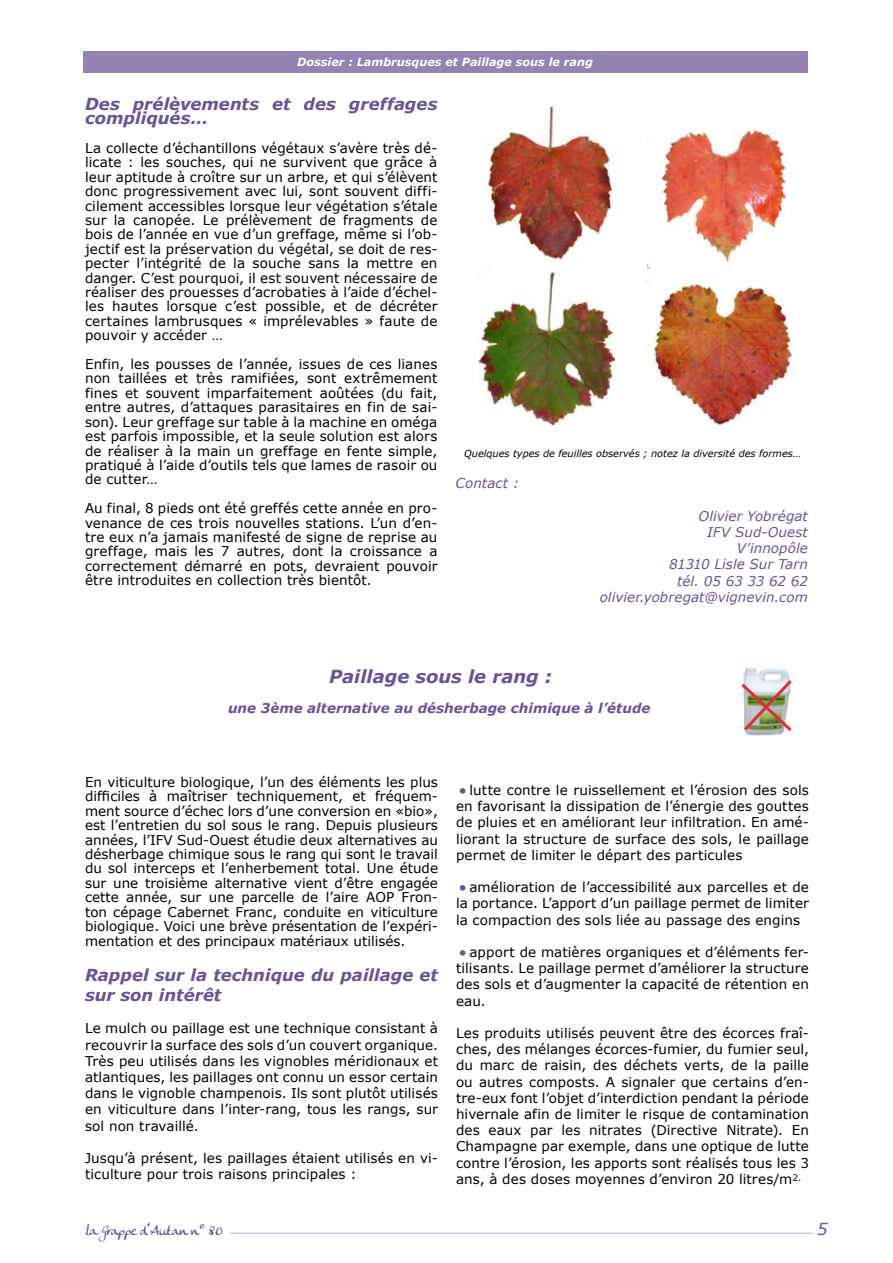
<style>
.page{position:relative;width:893px;height:1263px;background:#fff}
.page>*{position:absolute;margin:0;border:0;box-sizing:border-box;transform-origin:0 0}
.t1{font:italic 700 18px "Verdana";color:#685494}
.t2{font:italic 700 16.5px/19.8px "Verdana";color:#685494}
.t3{font:italic 16.5px "Verdana";color:#685494}
.t4{font:13.5px/14.4px "Verdana";letter-spacing:.005em;color:#000;text-align:justify}
.t5{font:italic 13.5px/16.2px "Verdana";letter-spacing:.005em;color:#685494;text-align:right}
.t6{font:italic 700 13.5px "Verdana";color:#685494}
.t7{font:13.5px "Anke Calligraphic FG";color:#685494}
.t8{font:italic 700 11.25px "Verdana";color:#fff}
.t9{font:italic 9.75px "Verdana";color:#000}
.s1{font-family:"Comic Sans MS";font-weight:700;font-size:21px;color:#685494}
</style>
<div class="page">
<img style="left:743px;top:667px;width:47px;height:69px">
<img style="left:741px;top:677px;width:51px;height:57px">
<div style="left:83px;top:51px;width:724px;height:21px;background:#9283b3"></div>
<hr style="left:230px;top:1232px;width:583px;height:2px;background:#d2c5df">
<img style="left:487px;top:107px;width:126px;height:154px">
<img style="left:647px;top:123px;width:140px;height:146px">
<img style="left:478px;top:267px;width:136px;height:158px">
<img style="left:653px;top:278px;width:140px;height:151px">
<p class="t8" style="left:297px;top:55px;width:297px">Dossier : Lambrusques et Paillage sous le rang</p>
<p class="t2" style="left:85px;top:96px;width:354px;line-height:14.4px">Des prélèvements et des greffages compliqués…</p>
<p class="t4" style="left:85px;top:140px;width:354px">La collecte d’échantillons végétaux s’avère très dé&shy;licate : les souches, qui ne survivent que grâce à leur aptitude à croître sur un arbre, et qui s’élèvent donc progressivement avec lui, sont souvent diffi&shy;cilement accessibles lorsque leur végétation s’étale sur la canopée. Le prélèvement de fragments de bois de l’année en vue d’un greffage, même si l’ob&shy;jectif est la préservation du végétal, se doit de res&shy;pecter l’intégrité de la souche sans la mettre en danger. C’est pourquoi, il est souvent nécessaire de réaliser des prouesses d’acrobaties à l’aide d’échel&shy;les hautes lorsque c’est possible, et de décréter certaines lambrusques « imprélevables » faute de pouvoir y accéder …</p>
<p class="t4" style="left:85px;top:356px;width:354px">Enfin, les pousses de l’année, issues de ces lianes non taillées et très ramifiées, sont extrêmement fines et souvent imparfaitement aoûtées (du fait, entre autres, d’attaques parasitaires en fin de sai&shy;son). Leur greffage sur table à la machine en oméga est parfois impossible, et la seule solution est alors de réaliser à la main un greffage en fente simple, pratiqué à l’aide d’outils tels que lames de rasoir ou de cutter…</p>
<p class="t4" style="left:85px;top:500px;width:354px">Au final, 8 pieds ont été greffés cette année en pro&shy;venance de ces trois nouvelles stations. L’un d’en&shy;tre eux n’a jamais manifesté de signe de reprise au greffage, mais les 7 autres, dont la croissance a correctement démarré en pots, devraient pouvoir être introduites en collection très bientôt.</p>
<p class="t9" style="left:464px;top:447px;width:338px">Quelques types de feuilles observés ; notez la diversité des formes…</p>
<p class="t5" style="left:455px;top:475px;width:65px">Contact :</p>
<p class="t5" style="left:600px;top:507px;width:210px">Olivier Yobrégat<br>IFV Sud-Ouest<br>V’innopôle<br>81310 Lisle Sur Tarn<br>tél. 05 63 33 62 62 olivier.yobregat@vignevin.com</p>
<h1 class="t1" style="left:329px;top:665px;width:225px">Paillage sous le rang :</h1>
<p class="t6" style="left:228px;top:700px;width:424px">une 3ème alternative au désherbage chimique à l’étude</p>
<p class="t4" style="left:85px;top:774px;width:354px">En viticulture biologique, l’un des éléments les plus difficiles à maîtriser techniquement, et fréquem&shy;ment source d’échec lors d’une conversion en «bio», est l’entretien du sol sous le rang. Depuis plusieurs années, l’IFV Sud-Ouest étudie deux alternatives au désherbage chimique sous le rang qui sont le travail du sol interceps et l’enherbement total. Une étude sur une troisième alternative vient d’être engagée cette année, sur une parcelle de l’aire AOP Fron&shy;ton cépage Cabernet Franc, conduite en viticulture biologique. Voici une brève présentation de l’expéri&shy;mentation et des principaux matériaux utilisés.</p>
<p class="t2" style="left:85px;top:965px;width:354px">Rappel sur la technique du paillage et sur son intérêt</p>
<p class="t4" style="left:85px;top:1020px;width:354px;line-height:16.2px">Le mulch ou paillage est une technique consistant à recouvrir la surface des sols d’un couvert organique.<br>Très peu utilisés dans les vignobles méridionaux et atlantiques, les paillages ont connu un essor certain dans le vignoble champenois. Ils sont plutôt utilisés en viticulture dans l’inter-rang, tous les rangs, sur sol non travaillé.</p>
<p class="t4" style="left:85px;top:1149px;width:354px;line-height:16.2px">Jusqu’à présent, les paillages étaient utilisés en vi&shy;ticulture pour trois raisons principales :</p>
<p class="t4" style="left:456px;top:781px;width:354px;line-height:16.2px"><span class="s1">●</span>lutte contre le ruissellement et l’érosion des sols en favorisant la dissipation de l’énergie des gouttes de pluies et en améliorant leur infiltration. En amé&shy;liorant la structure de surface des sols, le paillage permet de limiter le départ des particules</p>
<p class="t4" style="left:456px;top:879px;width:354px;line-height:16.2px"><span class="s1">●</span>amélioration de l’accessibilité aux parcelles et de la portance. L’apport d’un paillage permet de limiter la compaction des sols liée au passage des engins</p>
<p class="t4" style="left:456px;top:943px;width:354px;line-height:16.2px"><span class="s1">●</span>apport de matières organiques et d’éléments fer&shy;tilisants. Le paillage permet d’améliorer la structure des sols et d’augmenter la capacité de rétention en eau.</p>
<p class="t4" style="left:456px;top:1024px;width:354px;line-height:16.2px">Les produits utilisés peuvent être des écorces fraî&shy;ches, des mélanges écorces-fumier, du fumier seul, du marc de raisin, des déchets verts, de la paille ou autres composts. A signaler que certains d’en&shy;tre-eux font l’objet d’interdiction pendant la période hivernale afin de limiter le risque de contamination des eaux par les nitrates (Directive Nitrate). En Champagne par exemple, dans une optique de lutte contre l’érosion, les apports sont réalisés tous les 3 ans, à des doses moyennes d’environ 20 litres/m<sup>2.</sup></p>
<p class="t7" style="left:86px;top:1223px;width:139px">la Grappe d’Autan n° 80</p>
<p class="t3" style="left:817px;top:1218px;width:12px">5</p>
</div>
